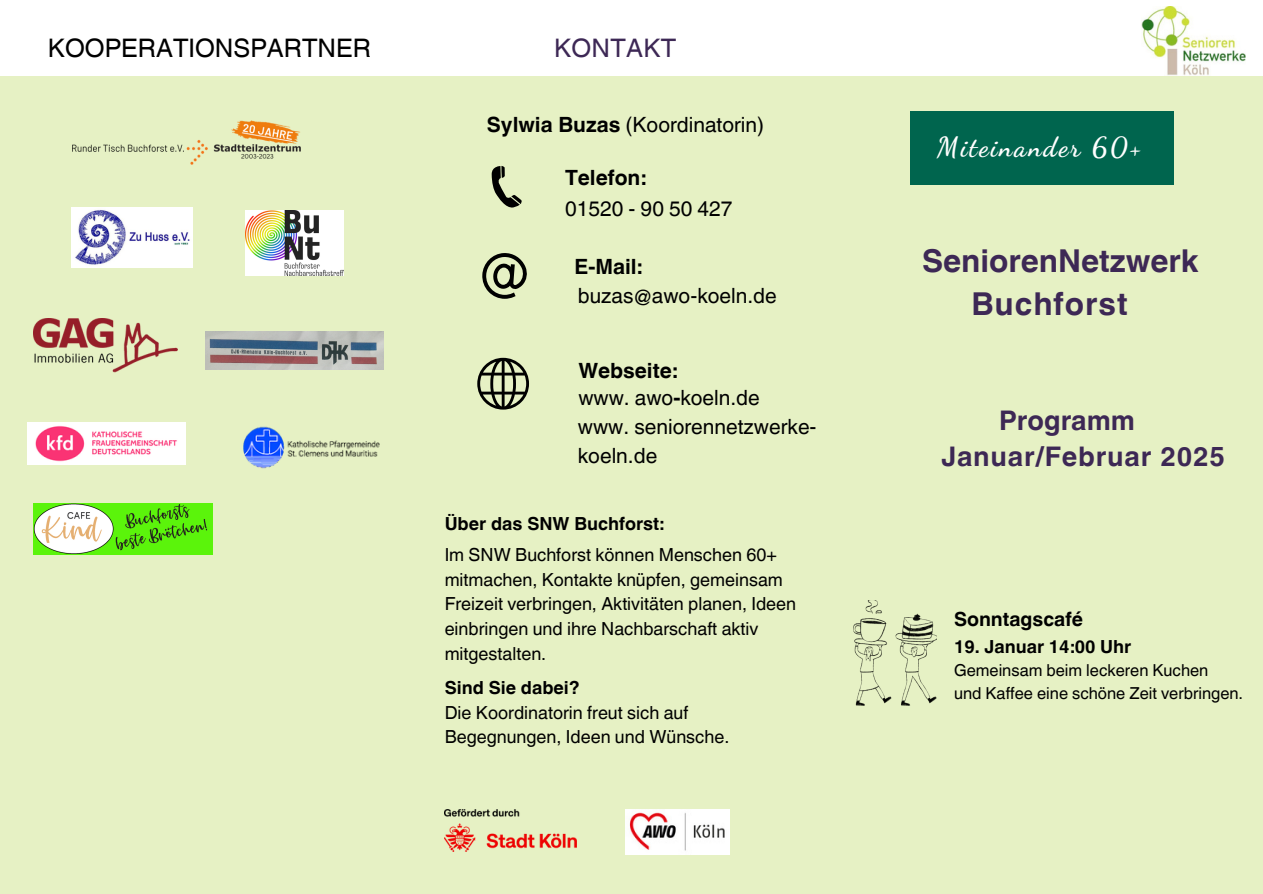
<style>
.page{position:relative;width:1263px;height:894px;background:#fff}
.page>*{position:absolute;margin:0;border:0;box-sizing:border-box;transform-origin:0 0}
.t1{font:700 31.5px "Helvetica World";color:#3d2855}
.t2{font:700 31.5px "Helvetica World";letter-spacing:.03em;color:#3d2855}
.t3{font:700 27px "Helvetica World";letter-spacing:.03em;color:#3d2855}
.t4{font:700 27px "Dancing Script";letter-spacing:.08em;color:#fff}
.t5{font:700 27px "Helvetica World";color:#3d2855}
.t6{font:25.5px "Helvetica World";color:#000}
.t7{font:25.5px "Helvetica World";letter-spacing:.01em;color:#3d2855}
.t8{font:21px/29.2px "Helvetica World";color:#000}
.t9{font:700 21px "Helvetica World";color:#000}
.t10{font:700 19.5px "Helvetica World";color:#000}
.t11{font:18px/24.8px "Helvetica World";color:#000}
.t12{font:700 18px "Helvetica World";color:#000}
.t13{font:16.5px "Helvetica World";color:#000}
.s1{font-weight:700}
</style>
<div class="page">
<div style="left:0;top:0;width:1263px;height:893px;background:#e6f1c4"></div>
<div style="left:0;top:0;width:1263px;height:76px;background:#fff"></div>
<img style="left:1142px;top:7px;width:103px;height:68px">
<img style="left:625px;top:809px;width:104px;height:44px">
<img style="left:445px;top:809px;width:131px;height:42px">
<div style="left:910px;top:111px;width:263px;height:73px;background:#00654e"></div>
<img style="left:34px;top:318px;width:144px;height:54px">
<img style="left:72px;top:207px;width:120px;height:61px">
<img style="left:243px;top:426px;width:137px;height:43px">
<img style="left:28px;top:422px;width:157px;height:42px">
<img style="left:72px;top:120px;width:228px;height:45px">
<img style="left:205px;top:331px;width:178px;height:39px">
<img style="left:246px;top:210px;width:97px;height:65px">
<svg style="left:492px;top:166px;width:30px;height:42px"></svg>
<svg style="left:482px;top:253px;width:45px;height:46px"></svg>
<svg style="left:477px;top:358px;width:52px;height:51px"></svg>
<svg style="left:854px;top:600px;width:83px;height:105px"></svg>
<img style="left:34px;top:504px;width:179px;height:50px">
<h3 class="t6" style="left:48px;top:33px;width:324px">KOOPERATIONSPARTNER</h3>
<h2 class="t7" style="left:554px;top:33px;width:124px">KONTAKT</h2>
<h2 class="t8" style="left:487px;top:110px;width:279px"><span class="s1">Sylwia Buzas</span> (Koordinatorin)</h2>
<p class="t8" style="left:565px;top:161px;width:169px;line-height:31.5px"><span class="s1">Telefon:<br></span>01520 - 90 50 427</p>
<h3 class="t8" style="left:574px;top:252px;width:204px"><span class="s1">E-Mail: </span>buzas@awo-koeln.de</h3>
<p class="t9" style="left:578px;top:353px;width:101px">Webseite:</p>
<p class="t8" style="left:578px;top:383px;width:240px">www. awo<span class="s1">-</span>koeln.de<br>www. seniorennetzwerke&shy;koeln.de</p>
<p class="t12" style="left:445px;top:508px;width:221px">Über das SNW Buchforst:</p>
<p class="t11" style="left:445px;top:542px;width:353px">Im SNW Buchforst können Menschen 60+ mitmachen, Kontakte knüpfen, gemeinsam Freizeit verbringen, Aktivitäten planen, Ideen einbringen und ihre Nachbarschaft aktiv mitgestalten.</p>
<h5 class="t12" style="left:445px;top:672px;width:136px">Sind Sie dabei?</h5>
<p class="t11" style="left:445px;top:699px;width:286px">Die Koordinatorin freut sich auf<br>Begegnungen, Ideen und Wünsche.</p>
<h1 class="t4" style="left:937px;top:131px;width:206px">Miteinander 60+</h1>
<h1 class="t1" style="left:922px;top:235px;width:278px">SeniorenNetzwerk</h1>
<h3 class="t2" style="left:971px;top:278px;width:158px">Buchforst</h3>
<p class="t5" style="left:999px;top:398px;width:137px">Programm</p>
<p class="t3" style="left:941px;top:434px;width:285px">Januar/Februar 2025</p>
<p class="t10" style="left:954px;top:602px;width:130px">Sonntagscafé</p>
<p class="t12" style="left:954px;top:631px;width:179px">19. Januar 14:00 Uhr</p>
<h5 class="t13" style="left:954px;top:660px;width:256px">Gemeinsam beim leckeren Kuchen</h5>
<p class="t13" style="left:954px;top:683px;width:291px">und Kaffee eine schöne Zeit verbringen.</p>
</div>
